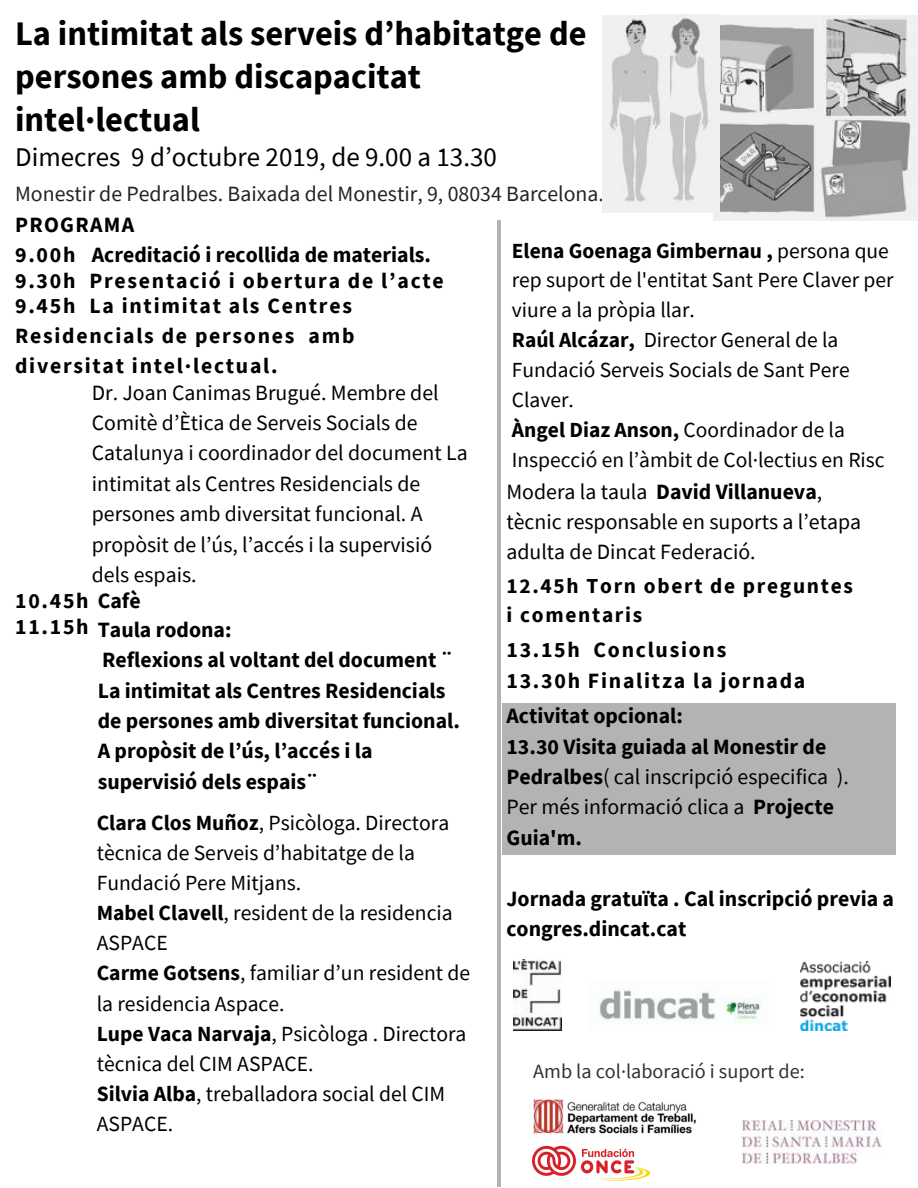
<style>
.page{position:relative;width:918px;height:1188px;background:#fff}
.page>*{position:absolute;margin:0;border:0;box-sizing:border-box;transform-origin:0 0}
.t1{font:700 34.35px/43px "Source Sans Pro";color:#000}
.t2{font:27px "Source Sans Pro";color:#000}
.t3{font:700 21.75px/30.3px "Source Sans Pro";color:#000}
.t4{font:21.75px/30.3px "Source Sans Pro";color:#000}
.t5{font:700 21.75px "Source Sans Pro";letter-spacing:.08em;color:#000}
.t6{font:21.75px "Source Sans Pro";color:#222}
.t7{font:700 21.75px "Source Sans Pro";letter-spacing:.04em;color:#000}
.t8{font:21.6px/30.2px "Source Sans Pro";color:#000}
.t9{font:21.45px/30px "Source Sans Pro";color:#000}
.t10{font:700 21.45px/29.5px "Source Sans Pro";letter-spacing:.08em;color:#000}
.t11{font:20.25px "Source Sans Pro";color:#323232}
.s1{font-weight:700}
.s2{font-weight:400}
</style>
<div class="page">
<div style="left:502px;top:703px;width:394px;height:152px;background:#b3b3b3"></div>
<hr style="left:497px;top:220px;width:3px;height:966px;background:#b3b3b3">
<img style="left:533px;top:1099px;width:163px;height:35px">
<img style="left:532px;top:1145px;width:119px;height:36px">
<img style="left:714px;top:16px;width:204px;height:205px">
<img style="left:651px;top:14px;width:69px;height:198px">
<img style="left:603px;top:16px;width:66px;height:197px">
<img style="left:514px;top:960px;width:47px;height:71px">
<img style="left:598px;top:989px;width:163px;height:35px">
<img style="left:801px;top:962px;width:90px;height:68px">
<img style="left:741px;top:1121px;width:141px;height:42px">
<h1 class="t1" style="left:15px;top:11px;width:573px">La intimitat als serveis d’habitatge de persones amb discapacitat intel·lectual</h1>
<p class="t2" style="left:15px;top:139px;width:483px">Dimecres 9 d’octubre 2019, de 9.00 a 13.30</p>
<p class="t6" style="left:15px;top:180px;width:590px">Monestir de Pedralbes. Baixada del Monestir, 9, 08034 Barcelona.</p>
<p class="t3" style="left:92px;top:209px;width:341px;text-indent:-77px">PROGRAMA<br>Acreditació i recollida de materials.</p>
<p class="t3" style="left:15px;top:239px;width:62px">9.00h</p>
<p class="t5" style="left:15px;top:266px;width:430px">9.30h Presentació i obertura de l’acte</p>
<p class="t3" style="left:15px;top:291px;width:341px;text-align:justify">9.45h La intimitat als Centres Residencials de persones amb diversitat intel·lectual.</p>
<p class="t4" style="left:92px;top:377px;width:378px">Dr. Joan Canimas Brugué. Membre del Comitè d’Ètica de Serveis Socials de Catalunya i coordinador del document La intimitat als Centres Residencials de persones amb diversitat funcional. A propòsit de l’ús, l’accés i la supervisió dels espais.</p>
<p class="t3" style="left:98px;top:614px;width:364px">Taula rodona:<br>Reflexions al voltant del document ¨<br>La intimitat als Centres Residencials de persones amb diversitat funcional.<br>A propòsit de l’ús, l’accés i la supervisió dels espais¨</p>
<p class="t7" style="left:15px;top:587px;width:127px">10.45h Cafè</p>
<p class="t3" style="left:15px;top:611px;width:75px">11.15h</p>
<p class="t8" style="left:97px;top:807px;width:375px"><span class="s1">Clara Clos Muñoz</span>, Psicòloga. Directora tècnica de Serveis d’habitatge de la<br>Fundació Pere Mitjans.<br><span class="s1">Mabel Clavell</span>, resident de la residencia<br>ASPACE<br><span class="s1">Carme Gotsens</span>, familiar d’un resident de la residencia Aspace.<br><span class="s1">Lupe Vaca Narvaja</span>, Psicòloga . Directora tècnica del CIM ASPACE.<br><span class="s1">Silvia Alba</span>, treballadora social del CIM<br>ASPACE.</p>
<p class="t9" style="left:512px;top:235px;width:383px"><span class="s1">Elena Goenaga Gimbernau ,</span> persona que rep suport de l'entitat Sant Pere Claver per viure a la pròpia llar.<br><span class="s1">Raúl Alcázar,</span> Director General de la Fundació Serveis Socials de Sant Pere Claver.<br><span class="s1">Àngel Diaz Anson,</span> Coordinador de la Inspecció en l’àmbit de Col·lectius en Risc</p>
<p class="t4" style="left:506px;top:476px;width:356px">Modera la taula <span class="s1">David Villanueva</span>, tècnic responsable en suports a l’etapa adulta de Dincat Federació.</p>
<p class="t10" style="left:506px;top:570px;width:348px">12.45h Torn obert de preguntes i comentaris</p>
<p class="t5" style="left:506px;top:635px;width:221px">13.15h Conclusions</p>
<p class="t5" style="left:506px;top:666px;width:300px">13.30h Finalitza la jornada</p>
<p class="t3" style="left:506px;top:700px;width:344px">Activitat opcional:<br>13.30 Visita guiada al Monestir de<br>Pedralbes<span class="s2">( cal inscripció especifica ).<br>Per més informació clica a</span> Projecte<br>Guia'm.</p>
<p class="t3" style="left:506px;top:883px;width:389px">Jornada gratuïta . Cal inscripció previa a congres.dincat.cat</p>
<p class="t11" style="left:533px;top:1058px;width:273px">Amb la col·laboració i suport de:</p>
</div>
